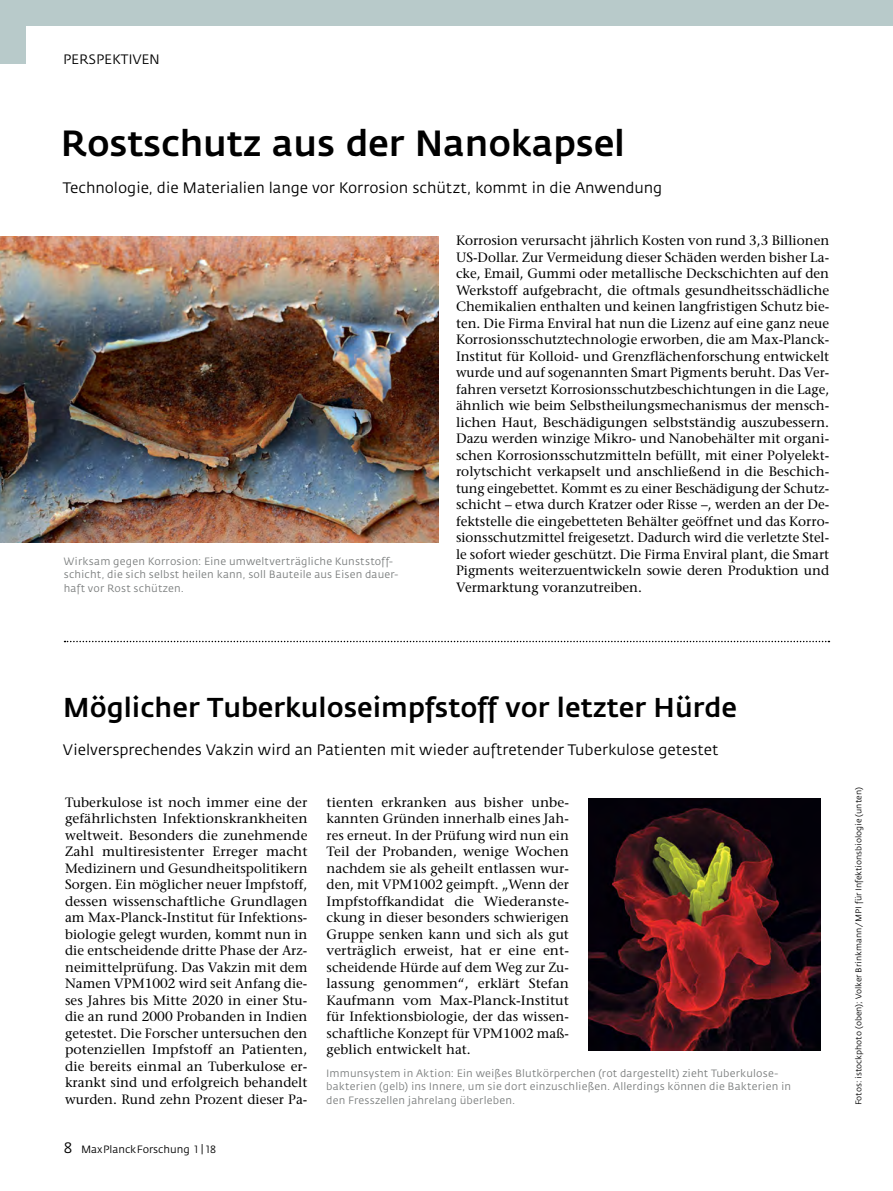
<style>
.page{position:relative;width:893px;height:1191px;background:#fff}
.page>*{position:absolute;margin:0;border:0;box-sizing:border-box;transform-origin:0 0}
.t1{font:500 36px "Fedra Sans";letter-spacing:-.005em;color:#000}
.t2{font:500 27px "Fedra Sans";color:#000}
.t3{font:15px "Fedra Sans";letter-spacing:-.005em;color:#000}
.t4{font:13.5px/16.5px "Stone Serif";letter-spacing:.005em;color:#000;text-align:justify}
.t5{font:13.5px "Fedra Sans";color:#000}
.t6{font:10.5px/13.5px "Fedra Sans";letter-spacing:.015em;color:#7a7d7d}
.t7{font:10.5px "Fedra Sans";color:#000}
.t8{font:8.25px "Fedra Sans";color:#000}
.s1{font-family:"Fedra Sans Book SC";font-size:15px}
.s2{font-family:"Fedra Sans Book SC"}
</style>
<div class="page">
<div style="left:0;top:0;width:26px;height:64px;background:#b8caca"></div>
<div style="left:0;top:0;width:893px;height:26px;background:#b8caca"></div>
<img style="left:0;top:236px;width:438px;height:306px">
<img style="left:588px;top:798px;width:233px;height:252px">
<svg style="left:65px;top:641px;width:764px;height:1px"></svg>
<p class="t5" style="left:63px;top:52px;width:99px">PERSPEKTIVEN</p>
<h1 class="t1" style="left:61px;top:123px;width:566px">Rostschutz aus der Nanokapsel</h1>
<p class="t3" style="left:63px;top:180px;width:601px">Technologie, die Materialien lange vor Korrosion schützt, kommt in die Anwendung</p>
<p class="t6" style="left:64px;top:555px;width:336px">Wirksam gegen Korrosion: Eine umweltverträgliche Kunststoff&shy;schicht, die sich selbst heilen kann, soll Bauteile aus Eisen dauer&shy;haft vor Rost schützen.</p>
<p class="t4" style="left:456px;top:232px;width:375px">Korrosion verursacht jährlich Kosten von rund 3,3 Billionen US-Dollar. Zur Vermeidung dieser Schäden werden bisher La&shy;cke, Email, Gummi oder metallische Deckschichten auf den Werkstoff aufgebracht, die oftmals gesundheitsschädliche Chemikalien enthalten und keinen langfristigen Schutz bie&shy;ten. Die Firma Enviral hat nun die Lizenz auf eine ganz neue Korrosionsschutztechnologie erworben, die am Max-Planck-Institut für Kolloid- und Grenzflächenforschung entwickelt wurde und auf sogenannten Smart Pigments beruht. Das Ver&shy;fahren versetzt Korrosionsschutzbeschichtungen in die Lage, ähnlich wie beim Selbstheilungsmechanismus der mensch&shy;lichen Haut, Beschädigungen selbstständig auszubessern.<br>Dazu werden winzige Mikro- und Nanobehälter mit organi&shy;schen Korrosionsschutzmitteln befüllt, mit einer Polyelekt&shy;rolytschicht verkapselt und anschließend in die Beschich&shy;tung eingebettet. Kommt es zu einer Beschädigung der Schutz&shy;schicht – etwa durch Kratzer oder Risse –, werden an der De&shy;fektstelle die eingebetteten Behälter geöffnet und das Korro&shy;sionsschutzmittel freigesetzt. Dadurch wird die verletzte Stel&shy;le sofort wieder geschützt. Die Firma Enviral plant, die Smart Pigments weiterzuentwickeln sowie deren Produktion und Vermarktung voranzutreiben.</p>
<h2 class="t2" style="left:63px;top:692px;width:675px">Möglicher Tuberkuloseimpfstoff vor letzter Hürde</h2>
<p class="t3" style="left:63px;top:741px;width:657px">Vielversprechendes Vakzin wird an Patienten mit wieder auftretender Tuberkulose getestet</p>
<p class="t4" style="left:65px;top:793px;width:244px">Tuberkulose ist noch immer eine der gefährlichsten Infektionskrankheiten weltweit. Besonders die zunehmende Zahl multiresistenter Erreger macht Medizinern und Gesundheitspolitikern Sorgen. Ein möglicher neuer Impfstoff, dessen wissenschaftliche Grundlagen am Max-Planck-Institut für Infektions&shy;biologie gelegt wurden, kommt nun in die entscheidende dritte Phase der Arz&shy;neimittelprüfung. Das Vakzin mit dem Namen VPM1002 wird seit Anfang die&shy;ses Jahres bis Mitte 2020 in einer Stu&shy;die an rund 2000 Probanden in Indien getestet. Die Forscher untersuchen den potenziellen Impfstoff an Patienten, die bereits einmal an Tuberkulose er&shy;krankt sind und erfolgreich behandelt wurden. Rund zehn Prozent dieser Pa-</p>
<p class="t7" style="left:64px;top:1144px;width:154px"><span class="s1">8</span> MaxPlanckForschung <span class="s2">1 | 18</span></p>
<p class="t4" style="left:327px;top:793px;width:244px">tienten erkranken aus bisher unbe&shy;kannten Gründen innerhalb eines Jah&shy;res erneut. In der Prüfung wird nun ein Teil der Probanden, wenige Wochen nachdem sie als geheilt entlassen wur&shy;den, mit VPM1002 geimpft. „Wenn der Impfstoffkandidat die Wiederanste&shy;ckung in dieser besonders schwierigen Gruppe senken kann und sich als gut verträglich erweist, hat er eine ent&shy;scheidende Hürde auf dem Weg zur Zu&shy;lassung genommen“, erklärt Stefan Kaufmann vom Max-Planck-Institut für Infektionsbiologie, der das wissen&shy;schaftliche Konzept für VPM1002 maß&shy;geblich entwickelt hat.</p>
<p class="t6" style="left:326px;top:1066px;width:466px">Immunsystem in Aktion: Ein weißes Blutkörperchen (rot dargestellt) zieht Tuberkulose&shy;bakterien (gelb) ins Innere, um sie dort einzuschließen. Allerdings können die Bakterien in den Fresszellen jahrelang überleben.</p>
<p class="t8" style="left:854px;top:1105px;width:319px;rotate:-90deg">Fotos: istockphoto (oben); Volker Brinkmann/MPI für Infektionsbiologie (unten)</p>
</div>
